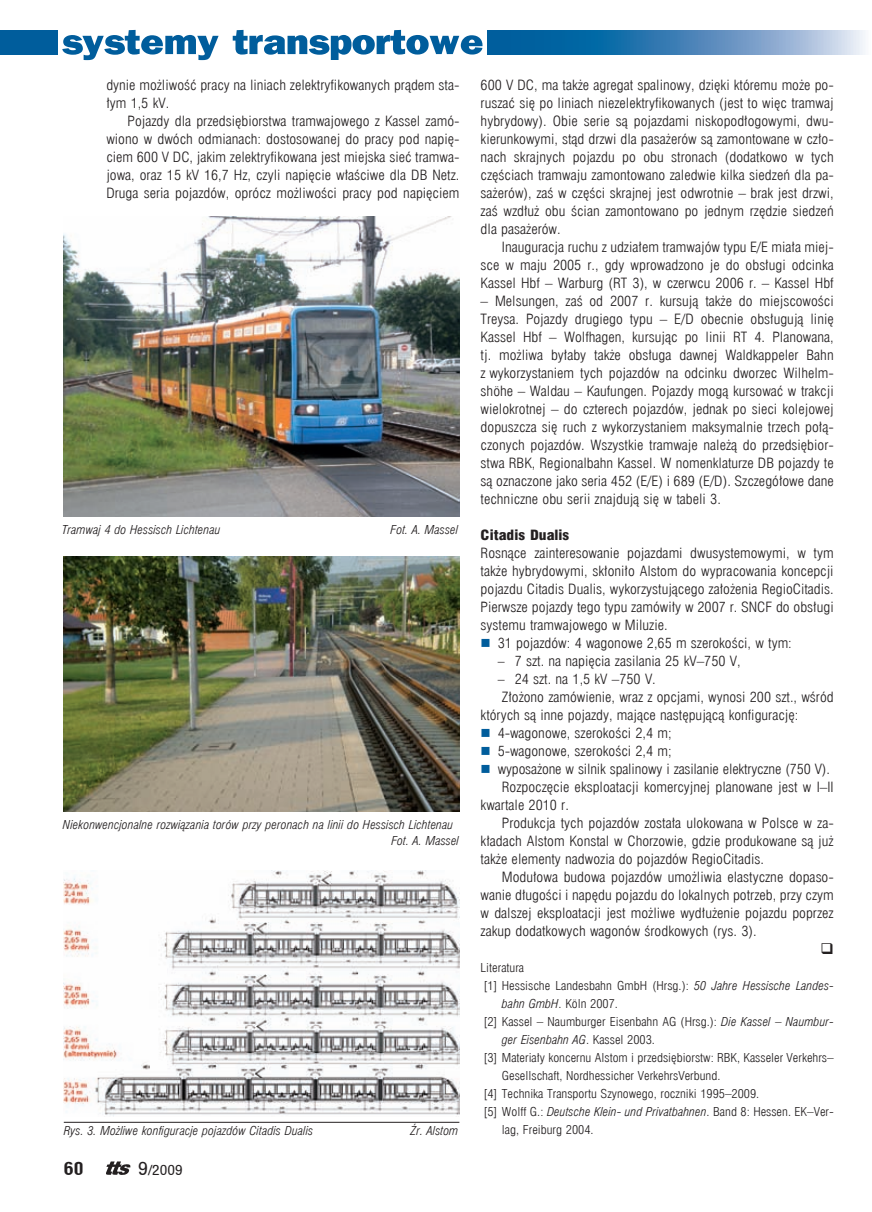
<style>
.page{position:relative;width:872px;height:1212px;background:#fff}
.page>*{position:absolute;margin:0;border:0;box-sizing:border-box;transform-origin:0 0}
.t1{font:700 18px "Switzerland Condpl";color:#231f20;scale:1.1 1}
.t2{font:13.8px/18px "Swis 721 Lt Cn EU Normal";color:#231f20;text-align:justify;scale:1.1 1}
.t3{font:13.8px "Swis 721 Blk Cn EU Normal";color:#231f20;scale:1.1 1}
.t4{font:13.8px "Switzerland Condpl";color:#231f20;scale:1.1 1}
.t5{font:13.8px/18px "Wingdings";color:#005d9c;text-align:justify}
.t6{font:13.8px/18px "Swis 721 Lt Cn EU Normal";color:#231f20}
.t7{font:12px "Swis 721 Lt Cn EU Normal";color:#231f20;scale:1.1 1}
.t8{font:12px/16.5px "Swis 721 Lt Cn EU Italic";color:#231f20;scale:1.1 1}
.s1{font-size:18px}
.s2{font-family:"Swis 721 Lt Cn EU Italic"}
.s3{font-family:"Swis 721 Lt Cn EU Normal"}
</style>
<div class="page">
<div style="left:0;top:30px;width:57px;height:25px;background:#005d9c"></div>
<svg style="left:487px;top:30px;width:378px;height:25px;background:#4d8bbb"></svg>
<svg style="left:106px;top:1161px;width:24px;height:14px"></svg>
<svg style="left:62px;top:30px;width:420px;height:30px"></svg>
<img style="left:64px;top:217px;width:395px;height:300px">
<img style="left:64px;top:556px;width:395px;height:255px">
<img style="left:64px;top:870px;width:395px;height:246px">
<hr style="left:64px;top:1122px;width:395px;height:1px;background:#231f20">
<p class="t2" style="left:106px;top:76px;width:322px">dynie możliwość pracy na liniach zelektryfikowanych prądem sta&shy;łym 1,5 kV.</p>
<p class="t2" style="left:106px;top:112px;width:322px;text-indent:21px">Pojazdy dla przedsiębiorstwa tramwajowego z Kassel zamó&shy;wiono w dwóch odmianach: dostosowanej do pracy pod napię&shy;ciem 600 V DC, jakim zelektryfikowana jest miejska sieć tramwa&shy;jowa, oraz 15 kV 16,7 Hz, czyli napięcie właściwe dla DB Netz.<br>Druga seria pojazdów, oprócz możliwości pracy pod napięciem</p>
<p class="t8" style="left:62px;top:522px;width:146px">Tramwaj 4 do Hessisch Lichtenau</p>
<p class="t8" style="left:390px;top:522px;width:63px">Fot. A. Massel</p>
<p class="t8" style="left:391px;top:817px;width:63px;text-indent:-328px">Niekonwencjonalne rozwiązania torów przy peronach na linii do Hessisch Lichtenau<br>Fot. A. Massel</p>
<p class="t8" style="left:64px;top:1123px;width:228px">Rys. 3. Możliwe konfiguracje pojazdów Citadis Dualis</p>
<p class="t8" style="left:410px;top:1123px;width:45px">Źr. Alstom</p>
<h1 class="t1" style="left:64px;top:1157px;width:19px">60</h1>
<p class="t4" style="left:138px;top:1160px;width:42px"><span class="s1">9</span>/2009</p>
<p class="t2" style="left:480px;top:76px;width:322px">600 V DC, ma także agregat spalinowy, dzięki któremu może po&shy;ruszać się po liniach niezelektryfikowanych (jest to więc tramwaj hybrydowy). Obie serie są pojazdami niskopodłogowymi, dwu&shy;kierunkowymi, stąd drzwi dla pasażerów są zamontowane w czło&shy;nach skrajnych pojazdu po obu stronach (dodatkowo w tych częściach tramwaju zamontowano zaledwie kilka siedzeń dla pa&shy;sażerów), zaś w części skrajnej jest odwrotnie – brak jest drzwi, zaś wzdłuż obu ścian zamontowano po jednym rzędzie siedzeń dla pasażerów.</p>
<p class="t2" style="left:480px;top:238px;width:322px;text-indent:21px">Inauguracja ruchu z udziałem tramwajów typu E/E miała miej&shy;sce w maju 2005 r., gdy wprowadzono je do obsługi odcinka Kassel Hbf – Warburg (RT 3), w czerwcu 2006 r. – Kassel Hbf</p>
<p class="t2" style="left:480px;top:292px;width:322px">– Melsungen, zaś od 2007 r. kursują także do miejscowości Treysa. Pojazdy drugiego typu – E/D obecnie obsługują linię Kassel Hbf – Wolfhagen, kursując po linii RT 4. Planowana, tj. możliwa byłaby także obsługa dawnej Waldkappeler Bahn z wykorzystaniem tych pojazdów na odcinku dworzec Wilhelm&shy;shöhe – Waldau – Kaufungen. Pojazdy mogą kursować w trakcji wielokrotnej – do czterech pojazdów, jednak po sieci kolejowej dopuszcza się ruch z wykorzystaniem maksymalnie trzech połą&shy;czonych pojazdów. Wszystkie tramwaje należą do przedsiębior&shy;stwa RBK, Regionalbahn Kassel. W nomenklaturze DB pojazdy te są oznaczone jako seria 452 (E/E) i 689 (E/D). Szczegółowe dane techniczne obu serii znajdują się w tabeli 3.</p>
<p class="t3" style="left:480px;top:526px;width:82px">Citadis Dualis</p>
<p class="t2" style="left:480px;top:544px;width:322px">Rosnące zainteresowanie pojazdami dwusystemowymi, w tym</p>
<p class="t2" style="left:480px;top:562px;width:322px">także hybrydowymi, skłoniło Alstom do wypracowania koncepcji</p>
<p class="t2" style="left:480px;top:580px;width:322px">pojazdu Citadis Dualis, wykorzystującego założenia RegioCitadis.</p>
<p class="t2" style="left:480px;top:598px;width:322px">Pierwsze pojazdy tego typu zamówiły w 2007 r. SNCF do obsługi</p>
<p class="t2" style="left:480px;top:616px;width:171px">systemu tramwajowego w Miluzie.</p>
<p class="t2" style="left:497px;top:634px;width:269px">31 pojazdów: 4 wagonowe 2,65 m szerokości, w tym:</p>
<p class="t2" style="left:514px;top:652px;width:207px">7 szt. na napięcia zasilania 25 kV–750 V,</p>
<p class="t2" style="left:514px;top:670px;width:130px">24 szt. na 1,5 kV –750 V.</p>
<p class="t2" style="left:502px;top:688px;width:303px">Złożono zamówienie, wraz z opcjami, wynosi 200 szt., wśród</p>
<p class="t2" style="left:480px;top:706px;width:290px">których są inne pojazdy, mające następującą konfigurację:</p>
<p class="t2" style="left:497px;top:724px;width:160px">4-wagonowe, szerokości 2,4 m;</p>
<p class="t2" style="left:497px;top:742px;width:160px">5-wagonowe, szerokości 2,4 m;</p>
<p class="t2" style="left:497px;top:760px;width:304px">wyposażone w silnik spalinowy i zasilanie elektryczne (750 V).</p>
<p class="t2" style="left:502px;top:778px;width:303px">Rozpoczęcie eksploatacji komercyjnej planowane jest w I–II</p>
<p class="t2" style="left:480px;top:796px;width:82px">kwartale 2010 r.</p>
<p class="t2" style="left:502px;top:814px;width:303px">Produkcja tych pojazdów została ulokowana w Polsce w za-</p>
<p class="t2" style="left:480px;top:832px;width:322px">kładach Alstom Konstal w Chorzowie, gdzie produkowane są już</p>
<p class="t2" style="left:480px;top:850px;width:259px">także elementy nadwozia do pojazdów RegioCitadis.</p>
<p class="t2" style="left:502px;top:868px;width:303px">Modułowa budowa pojazdów umożliwia elastyczne dopaso-</p>
<p class="t2" style="left:480px;top:886px;width:322px">wanie długości i napędu pojazdu do lokalnych potrzeb, przy czym</p>
<p class="t2" style="left:480px;top:904px;width:322px">w dalszej eksploatacji jest możliwe wydłużenie pojazdu poprzez</p>
<p class="t2" style="left:480px;top:922px;width:252px">zakup dodatkowych wagonów środkowych (rys. 3).</p>
<p class="t7" style="left:480px;top:960px;width:41px">Literatura</p>
<p class="t7" style="left:483px;top:978px;width:320px">[1] Hessische Landesbahn GmbH (Hrsg.): <span class="s2">50 Jahre Hessische Landes-</span></p>
<p class="t7" style="left:502px;top:996px;width:107px"><span class="s2">bahn GmbH</span>. Köln 2007.</p>
<p class="t7" style="left:483px;top:1014px;width:320px">[2] Kassel – Naumburger Eisenbahn AG (Hrsg.): <span class="s2">Die Kassel – Naumbur-</span></p>
<p class="t8" style="left:502px;top:1032px;width:141px">ger Eisenbahn AG<span class="s3">. Kassel 2003.</span></p>
<p class="t7" style="left:483px;top:1050px;width:320px">[3] Materiały koncernu Alstom i przedsiębiorstw: RBK, Kasseler Verkehrs–</p>
<p class="t7" style="left:502px;top:1068px;width:200px">Gesellschaft, Nordhessicher VerkehrsVerbund.</p>
<p class="t7" style="left:483px;top:1086px;width:252px">[4] Technika Transportu Szynowego, roczniki 1995–2009.</p>
<p class="t7" style="left:483px;top:1104px;width:320px">[5] Wolff G.: <span class="s2">Deutsche Klein- und Privatbahnen</span>. Band 8: Hessen. EK–Ver-</p>
<p class="t7" style="left:502px;top:1122px;width:85px">lag, Freiburg 2004.</p>
<p class="t5" style="left:480px;top:634px;width:12px">■</p>
<p class="t6" style="left:497px;top:652px;width:8px">– –</p>
<p class="t5" style="left:480px;top:724px;width:12px">■ ■ ■</p>
</div>
